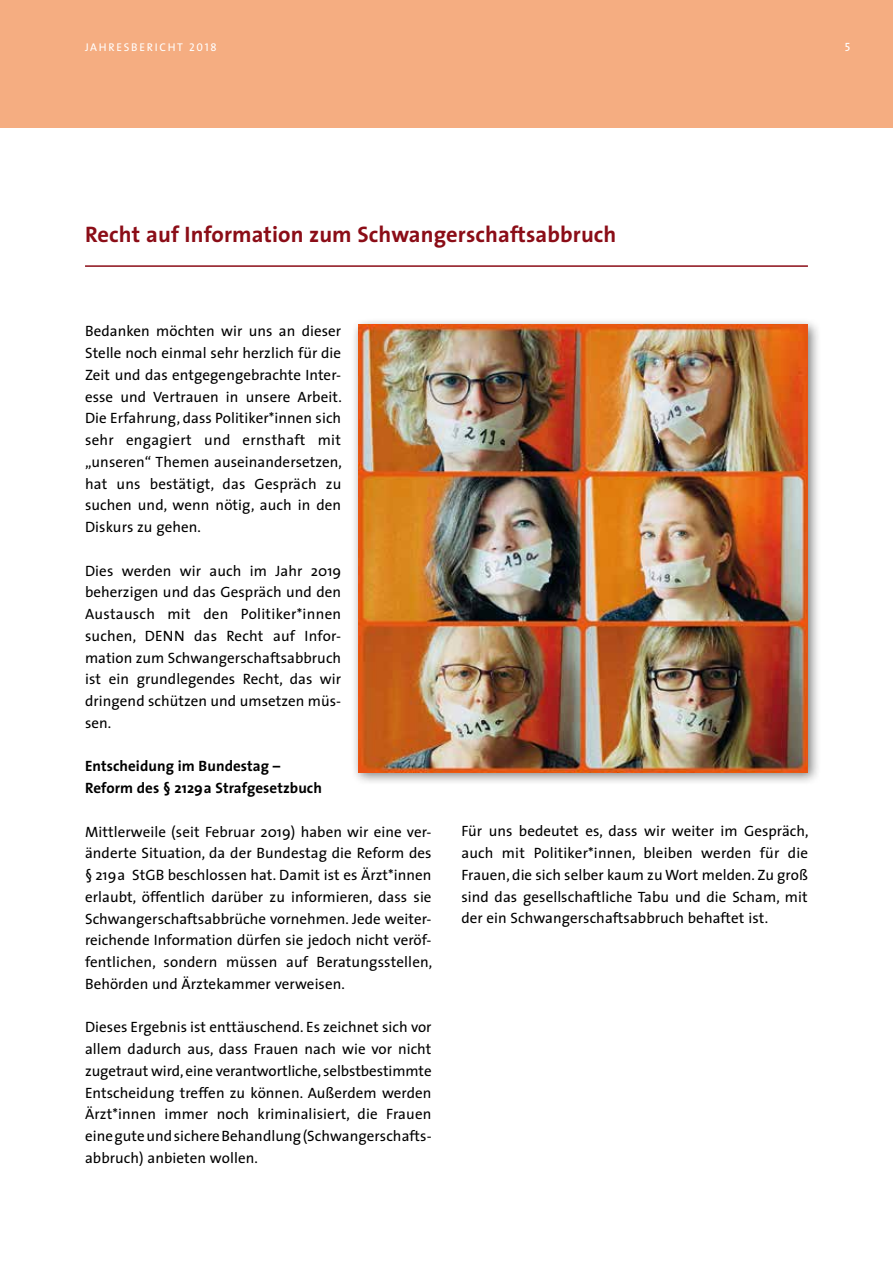
<style>
.page{position:relative;width:893px;height:1263px;background:#fff}
.page>*{position:absolute;margin:0;border:0;box-sizing:border-box;transform-origin:0 0}
.t1{font:700 22.5px "The Sans";letter-spacing:.005em;color:#8b0d17}
.t2{font:15px/21.8px "The Sans";letter-spacing:.005em;color:#000;text-align:justify}
.t3{font:700 15px/21.8px "The Sans";letter-spacing:.005em;color:#000}
.t4{font:12px "The Sans Caps";color:#fff}
.t5{font:11.25px "The Sans";letter-spacing:.15em;color:#fff}
.s1{font-family:"The Sans Caps"}
</style>
<div class="page">
<div style="left:0;top:0;width:893px;height:128px;background:#f5ad81"></div>
<hr style="left:85px;top:265px;width:723px;height:2px;background:#8b0d17">
<div style="left:351px;top:318px;width:471px;height:468px;background:#000;opacity:.5"></div>
<img style="left:358px;top:325px;width:450px;height:447px">
<p class="t5" style="left:85px;top:38px;width:133px">JAHRESBERICHT <span class="s1">2018</span></p>
<p class="t4" style="left:845px;top:37px;width:7px">5</p>
<h1 class="t1" style="left:85px;top:215px;width:533px">Recht auf Information zum Schwangerschaftsabbruch</h1>
<p class="t2" style="left:85px;top:320px;width:258px">Bedanken möchten wir uns an dieser Stelle noch einmal sehr herzlich für die Zeit und das entgegengebrachte Inter&shy;esse und Vertrauen in unsere Arbeit.<br>Die Erfahrung, dass Politiker*innen sich sehr engagiert und ernsthaft mit „unseren“ Themen auseinandersetzen, hat uns bestätigt, das Gespräch zu suchen und, wenn nötig, auch in den Diskurs zu gehen.</p>
<p class="t2" style="left:85px;top:559px;width:258px">Dies werden wir auch im Jahr 2019 beherzigen und das Gespräch und den Austausch mit den Politiker*innen suchen, DENN das Recht auf Infor&shy;mation zum Schwangerschaftsabbruch ist ein grundlegendes Recht, das wir dringend schützen und umsetzen müs&shy;sen.</p>
<p class="t3" style="left:85px;top:755px;width:238px">Entscheidung im Bundestag –<br>Reform des § 2129a Strafgesetzbuch</p>
<p class="t2" style="left:85px;top:820px;width:349px">Mittlerweile (seit Februar 2019) haben wir eine ver&shy;änderte Situation, da der Bundestag die Reform des § 219a StGB beschlossen hat. Damit ist es Ärzt*innen erlaubt, öffentlich darüber zu informieren, dass sie Schwangerschaftsabbrüche vornehmen. Jede weiter&shy;reichende Information dürfen sie jedoch nicht veröf&shy;fentlichen, sondern müssen auf Beratungsstellen, Behörden und Ärztekammer verweisen.</p>
<p class="t2" style="left:85px;top:1016px;width:348px">Dieses Ergebnis ist enttäuschend. Es zeichnet sich vor allem dadurch aus, dass Frauen nach wie vor nicht zugetraut wird, eine verantwortliche, selbstbestimmte Entscheidung treffen zu können. Außerdem werden Ärzt*innen immer noch kriminalisiert, die Frauen eine gute und sichere Behandlung (Schwangerschafts&shy;abbruch) anbieten wollen.</p>
<p class="t2" style="left:461px;top:820px;width:349px">Für uns bedeutet es, dass wir weiter im Gespräch, auch mit Politiker*innen, bleiben werden für die Frauen, die sich selber kaum zu Wort melden. Zu groß sind das gesellschaftliche Tabu und die Scham, mit der ein Schwangerschaftsabbruch behaftet ist.</p>
</div>
